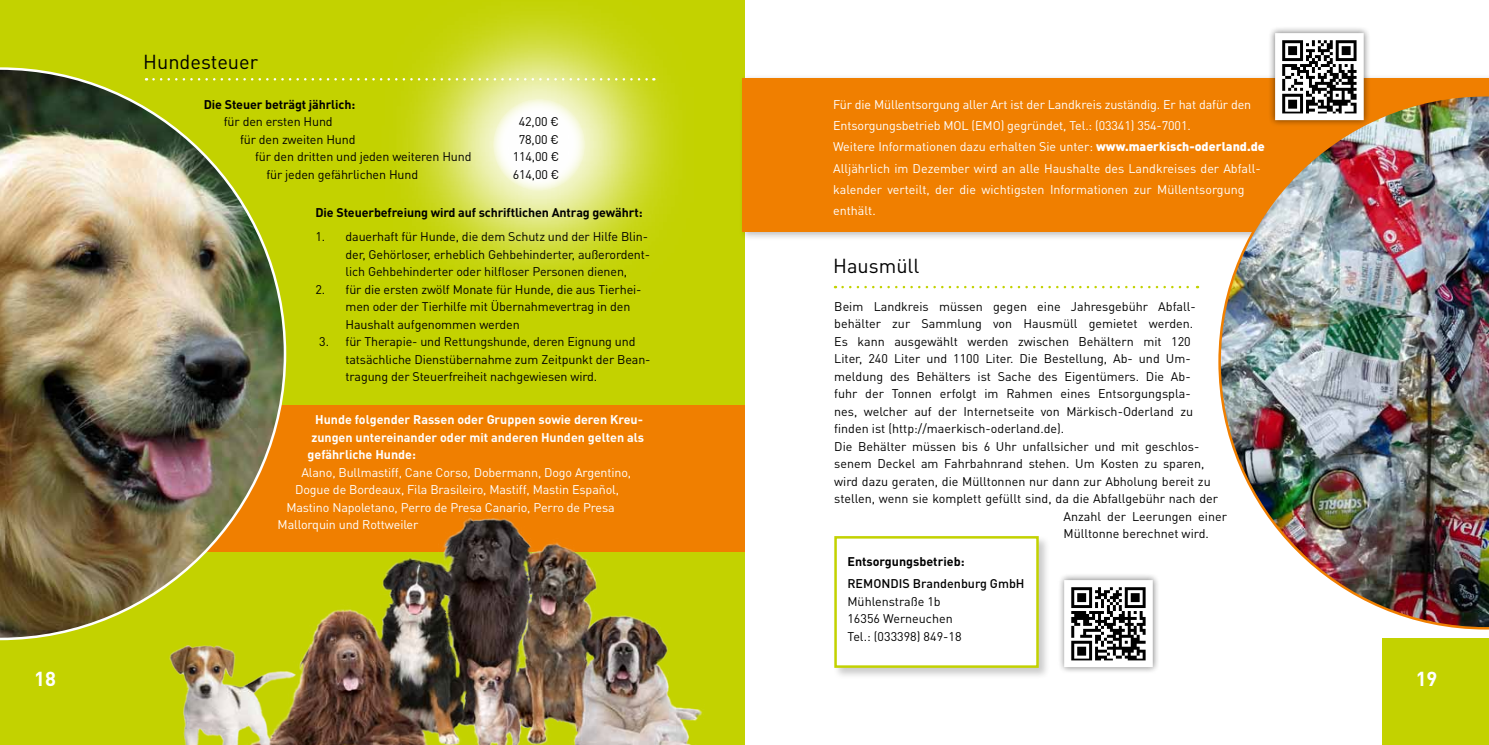
<style>
.page{position:relative;width:1489px;height:745px;background:#fff}
.page>*{position:absolute;margin:0;border:0;box-sizing:border-box;transform-origin:0 0}
.t1{font:20px "DIN Pro";color:#000}
.t2{font:700 20px "DIN Pro";color:#fff}
.t3{font:12.5px/17.5px "DIN Pro";color:#000}
.t4{font:12.5px/21.2px "DIN Pro";letter-spacing:-.01em;color:#fff}
.t5{font:700 12.5px "DIN Pro";color:#fff}
.t6{font:700 12.5px "DIN Pro";letter-spacing:-.01em;color:#000}
.t7{font:500 12.5px "DIN Pro";color:#000}
.s1{font-weight:900}
</style>
<div class="page">
<div style="left:0;top:0;width:744px;height:744px;background:#c3d200"></div>
<div style="left:1382px;top:638px;width:106px;height:106px;background:#c3d200"></div>
<svg style="left:381px;top:6px;width:297px;height:278px"></svg>
<div style="left:493px;top:96px;width:94px;height:95px;background:#fff;opacity:.75"></div>
<div style="left:131px;top:405px;width:613px;height:146px;background:#f07f00"></div>
<svg style="left:288px;top:78px;width:366px;height:2px"></svg>
<img style="left:0;top:67px;width:286px;height:572px">
<img style="left:208px;top:509px;width:523px;height:235px">
<img style="left:147px;top:629px;width:165px;height:115px">
<div style="left:738px;top:74px;width:750px;height:167px;background:#000;opacity:.26"></div>
<div style="left:743px;top:78px;width:745px;height:153px;background:#f07f00"></div>
<img style="left:1218px;top:96px;width:270px;height:533px">
<div style="left:1268px;top:26px;width:102px;height:101px;background:#000;opacity:.5"></div>
<svg style="left:1282px;top:41px;width:73px;height:71px"></svg>
<div style="left:1274px;top:33px;width:89px;height:87px;border:7px solid #fff"></div>
<svg style="left:842px;top:286px;width:355px;height:2px"></svg>
<div style="left:832px;top:534px;width:218px;height:145px;background:#000;opacity:.21"></div>
<div style="left:835px;top:537px;width:202px;height:129px;background:#fff"></div>
<div style="left:834px;top:535px;width:204px;height:132px;border:2px solid #c3d200"></div>
<div style="left:1057px;top:573px;width:102px;height:100px;background:#000;opacity:.5"></div>
<svg style="left:1072px;top:587px;width:72px;height:71px"></svg>
<div style="left:1064px;top:579px;width:88px;height:87px;border:7px solid #fff"></div>
<h1 class="t1" style="left:143px;top:48px;width:116px">H undesteuer</h1>
<p class="t6" style="left:204px;top:96px;width:153px">Die Steuer beträgt jährlich:</p>
<p class="t3" style="left:224px;top:112px;width:110px">für den ersten Hund</p>
<p class="t3" style="left:518px;top:112px;width:42px">42,00 €</p>
<p class="t3" style="left:240px;top:130px;width:117px">für den zweiten Hund</p>
<p class="t3" style="left:518px;top:130px;width:42px">78,00 €</p>
<p class="t3" style="left:255px;top:147px;width:218px">für den dritten und jeden weiteren Hund</p>
<p class="t3" style="left:512px;top:147px;width:48px">114,00 €</p>
<p class="t3" style="left:266px;top:165px;width:153px">für jeden gefährlichen Hund</p>
<p class="t3" style="left:512px;top:165px;width:48px">614,00 €</p>
<p class="t6" style="left:315px;top:204px;width:328px">Die Steuerbefreiung wird auf schriftlichen Antrag gewährt:</p>
<p class="t3" style="left:345px;top:227px;width:306px;text-indent:-30px">1. dauerhaft für Hunde, die dem Schutz und der Hilfe Blin&shy;der, Gehörloser, erheblich Gehbehinderter, außerordent&shy;lich Gehbehinderter oder hilfloser Personen dienen,</p>
<p class="t3" style="left:345px;top:279px;width:297px;text-indent:-30px">2. für die ersten zwölf Monate für Hunde, die aus Tierhei&shy;men oder der Tierhilfe mit Übernahmevertrag in den<br>Haushalt aufgenommen werden</p>
<p class="t3" style="left:345px;top:332px;width:306px;text-indent:-26px">3. für Therapie- und Rettungshunde, deren Eignung und tatsächliche Dienstübernahme zum Zeitpunkt der Bean&shy;tragung der Steuerfreiheit nachgewiesen wird.</p>
<p class="t5" style="left:315px;top:411px;width:329px">Hunde folgender Rassen oder Gruppen sowie deren Kreu-</p>
<p class="t5" style="left:311px;top:428px;width:334px">zungen untereinander oder mit anderen Hunden gelten als</p>
<p class="t5" style="left:307px;top:446px;width:110px">gefährliche Hunde:</p>
<p class="t4" style="left:301px;top:461px;width:331px">Alano, Bullmastiff, Cane Corso, Dobermann, Dogo Argentino,</p>
<p class="t4" style="left:295px;top:478px;width:325px">Dogue de Bordeaux, Fila Brasileiro, Mastiff, Mastin Español,</p>
<p class="t4" style="left:286px;top:496px;width:330px">Mastino Napoletano, Perro de Presa Canario, Perro de Presa</p>
<p class="t4" style="left:277px;top:513px;width:142px">Mallorquin und Rottweiler</p>
<p class="t4" style="left:833px;top:93px;width:433px">Für die Müllentsorgung aller Art ist der Landkreis zuständig. Er hat dafür den Entsorgungsbetrieb MOL (EMO) gegründet, Tel.: (03341) 354-7001.<br>Weitere Informationen dazu erhalten Sie unter: <span class="s1">www.maerkisch-oderland.de </span>Alljährlich im Dezember wird an alle Haushalte des Landkreises der Abfall&shy;kalender verteilt, der die wichtigsten Informationen zur Müllentsorgung enthält.</p>
<h1 class="t1" style="left:833px;top:252px;width:88px">Hausmüll</h1>
<p class="t3" style="left:834px;top:296px;width:363px">Beim Landkreis müssen gegen eine Jahresgebühr Abfall-</p>
<p class="t3" style="left:834px;top:314px;width:360px">behälter zur Sammlung von Hausmüll gemietet werden.</p>
<p class="t3" style="left:834px;top:331px;width:358px">Es kann ausgewählt werden zwischen Behältern mit 120</p>
<p class="t3" style="left:834px;top:349px;width:358px">Liter, 240 Liter und 1100 Liter. Die Bestellung, Ab- und Um-</p>
<p class="t3" style="left:834px;top:366px;width:358px">meldung des Behälters ist Sache des Eigentümers. Die Ab-</p>
<p class="t3" style="left:834px;top:384px;width:358px">fuhr der Tonnen erfolgt im Rahmen eines Entsorgungspla-</p>
<p class="t3" style="left:834px;top:401px;width:360px">nes, welcher auf der Internetseite von Märkisch-Oderland zu</p>
<p class="t3" style="left:834px;top:419px;width:231px">finden ist (http://maerkisch-oderland.de).</p>
<p class="t3" style="left:834px;top:436px;width:367px">Die Behälter müssen bis 6 Uhr unfallsicher und mit geschlos-</p>
<p class="t3" style="left:834px;top:454px;width:371px">senem Deckel am Fahrbahnrand stehen. Um Kosten zu sparen,</p>
<p class="t3" style="left:834px;top:471px;width:378px">wird dazu geraten, die Mülltonnen nur dann zur Abholung bereit zu</p>
<p class="t3" style="left:834px;top:489px;width:385px">stellen, wenn sie komplett gefüllt sind, da die Abfallgebühr nach der</p>
<p class="t3" style="left:1063px;top:506px;width:165px">Anzahl der Leerungen einer</p>
<p class="t3" style="left:1063px;top:524px;width:147px">Mülltonne berechnet wird.</p>
<p class="t6" style="left:847px;top:552px;width:119px">Entsorgungsbetrieb:</p>
<p class="t7" style="left:847px;top:574px;width:179px">REMONDIS Brandenburg GmbH</p>
<p class="t3" style="left:847px;top:591px;width:116px">Mühlenstraße 1b<br>16356 Werneuchen<br>Tel.: (033398) 849-18</p>
<h1 class="t2" style="left:34px;top:664px;width:23px">18</h1>
<h1 class="t2" style="left:1415px;top:664px;width:23px">19</h1>
</div>
